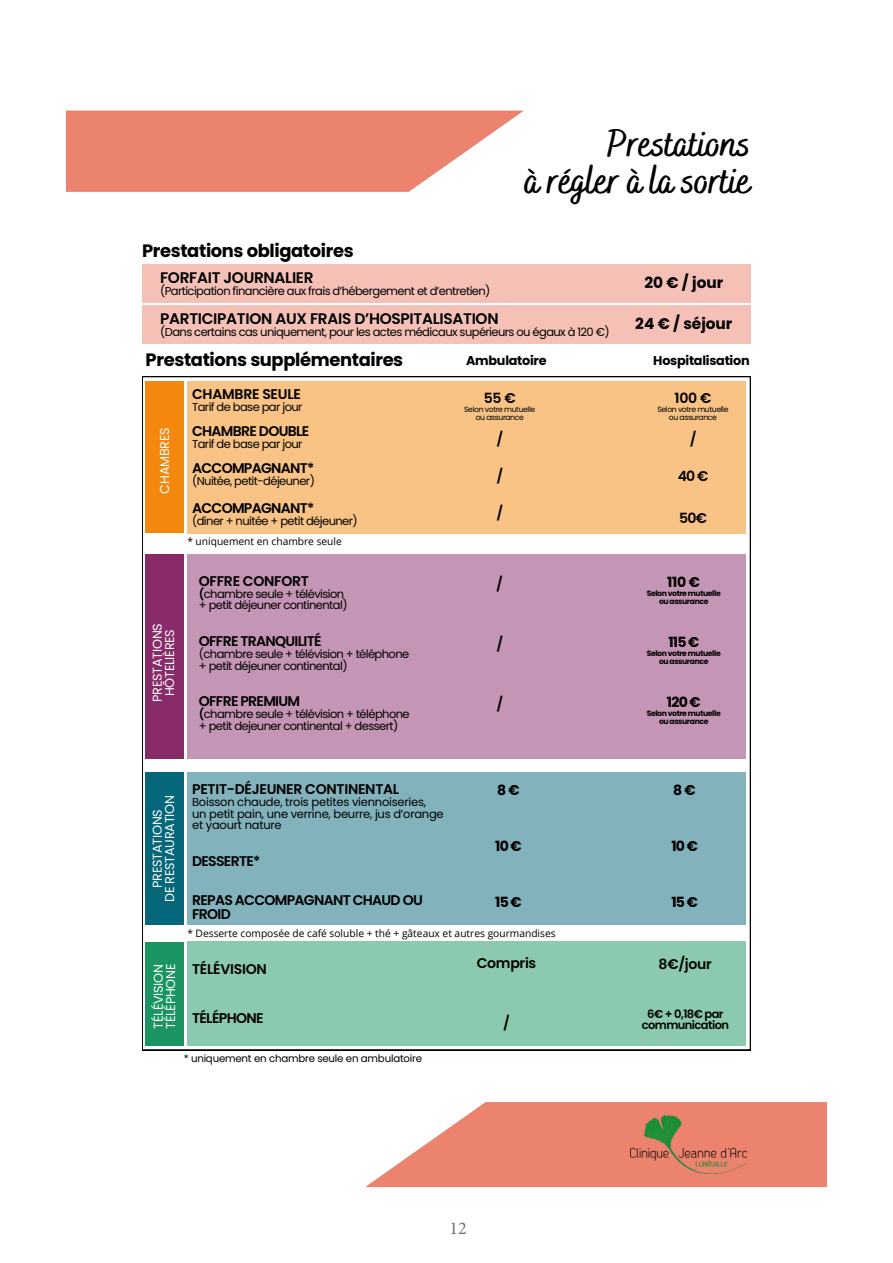
<style>
.page{position:relative;width:893px;height:1263px;background:#fff}
.page>*{position:absolute;margin:0;border:0;box-sizing:border-box;transform-origin:0 0}
.t1{font:700 38.4px/37.3px "Bakerie Smooth";color:#000;text-align:right}
.t2{font:18px "Minion Pro";color:#747275}
.t3{font:700 17.85px "Poppins";letter-spacing:-.02em;color:#000}
.t4{font:600 15.3px "Poppins";letter-spacing:-.02em;color:#000}
.t5{font:700 15.3px "Poppins";color:#000}
.t6{font:600 14.1px/14.1px "Poppins";letter-spacing:-.05em;color:#000}
.t7{font:600 14.1px "Poppins";letter-spacing:-.02em;color:#000}
.t8{font:700 14.1px "Poppins";letter-spacing:-.05em;color:#000}
.t9{font:12.75px/12.5px "Poppins";letter-spacing:-.02em;color:#fff;text-align:center}
.t10{font:700 12.75px "Poppins";letter-spacing:-.02em;color:#000}
.t11{font:11.55px/11.6px "Poppins";letter-spacing:-.05em;color:#000}
.t12{font:11.55px/11.6px "Poppins";letter-spacing:-.02em;color:#000}
.t13{font:600 11.55px/11.6px "Poppins";letter-spacing:-.05em;color:#000;text-align:center}
.t14{font:10.2px "Open Sans";color:#000}
.t15{font:10.2px "Poppins";letter-spacing:-.02em;color:#000}
.t16{font:700 7.65px/7.6px "Poppins";letter-spacing:-.05em;color:#000;text-align:center}
.t17{font:7.65px/7.6px "Poppins";letter-spacing:-.05em;color:#000;text-align:center}
.s1{font-weight:600}
</style>
<div class="page">
<div style="left:142px;top:264px;width:609px;height:38px;background:#f5c1b6"></div>
<div style="left:142px;top:305px;width:609px;height:38px;background:#f5c1b6"></div>
<svg style="left:366px;top:1102px;width:461px;height:85px"></svg>
<svg style="left:142px;top:376px;width:609px;height:674px"></svg>
<div style="left:187px;top:381px;width:559px;height:152px;background:#f9c386"></div>
<div style="left:187px;top:554px;width:559px;height:205px;background:#c495b4"></div>
<div style="left:187px;top:772px;width:559px;height:153px;background:#82b2bc"></div>
<div style="left:187px;top:941px;width:559px;height:105px;background:#8ccab0"></div>
<div style="left:146px;top:381px;width:38px;height:152px;background:#f4870e"></div>
<div style="left:146px;top:554px;width:38px;height:205px;background:#892b69"></div>
<div style="left:146px;top:942px;width:38px;height:104px;background:#1a9562"></div>
<div style="left:146px;top:773px;width:38px;height:152px;background:#06667a"></div>
<svg style="left:66px;top:111px;width:457px;height:81px;background:#ee9280"></svg>
<img style="left:630px;top:1116px;width:116px;height:57px">
<h1 class="t1" style="left:525px;top:126px;width:227px">Prestations<br>à régler à la sortie</h1>
<h3 class="t3" style="left:142px;top:240px;width:213px">Prestations obligatoires</h3>
<h3 class="t4" style="left:160px;top:269px;width:155px">FORFAIT JOURNALIER</h3>
<p class="t11" style="left:160px;top:285px;width:332px">(Participation financière aux frais d’hébergement et d’entretien)</p>
<h3 class="t5" style="left:644px;top:274px;width:80px">20 € / jour</h3>
<h3 class="t4" style="left:160px;top:310px;width:340px">PARTICIPATION AUX FRAIS D’HOSPITALISATION</h3>
<p class="t11" style="left:160px;top:326px;width:451px">(Dans certains cas uniquement, pour les actes médicaux supérieurs ou égaux à 120 €)</p>
<h3 class="t5" style="left:635px;top:315px;width:99px">24 € / séjour</h3>
<h3 class="t3" style="left:146px;top:350px;width:259px">Prestations supplémentaires</h3>
<p class="t10" style="left:466px;top:353px;width:82px">Ambulatoire</p>
<p class="t10" style="left:653px;top:353px;width:98px">Hospitalisation</p>
<p class="t9" style="left:158px;top:493px;width:68px;rotate:-90deg">CHAMBRES</p>
<p class="t9" style="left:151px;top:702px;width:80px;rotate:-90deg">PRESTATIONS<br>HÔTELIÈRES</p>
<p class="t7" style="left:192px;top:386px;width:110px">CHAMBRE SEULE</p>
<p class="t11" style="left:192px;top:401px;width:112px">Tarif de base par jour</p>
<p class="t6" style="left:192px;top:424px;width:119px">CHAMBRE DOUBLE</p>
<p class="t11" style="left:192px;top:438px;width:112px">Tarif de base par jour</p>
<p class="t6" style="left:192px;top:461px;width:124px">ACCOMPAGNANT*</p>
<p class="t11" style="left:192px;top:475px;width:124px">(Nuitée, petit-déjeuner)</p>
<p class="t6" style="left:192px;top:501px;width:124px">ACCOMPAGNANT*</p>
<p class="t11" style="left:192px;top:515px;width:167px">(diner + nuitée + petit déjeuner)</p>
<p class="t14" style="left:187px;top:535px;width:156px">* uniquement en chambre seule</p>
<p class="t7" style="left:199px;top:573px;width:112px">OFFRE CONFORT</p>
<p class="t11" style="left:199px;top:588px;width:150px"><span class="s1">(</span>chambre seule + télévision + petit déjeuner continental)</p>
<p class="t6" style="left:199px;top:634px;width:124px">OFFRE TRANQUILITÉ</p>
<p class="t11" style="left:199px;top:648px;width:212px">(chambre seule + télévision + téléphone + petit déjeuner continental)</p>
<p class="t6" style="left:199px;top:694px;width:103px">OFFRE PREMIUM</p>
<p class="t11" style="left:199px;top:708px;width:212px"><span class="s1">(</span>chambre seule + télévision + téléphone + petit dejeuner continental + dessert)</p>
<p class="t6" style="left:484px;top:391px;width:33px">55€</p>
<p class="t17" style="left:464px;top:405px;width:73px">Selon votre mutuelle ou assurance</p>
<p class="t6" style="left:496px;top:432px;width:8px">/</p>
<p class="t6" style="left:496px;top:469px;width:8px">/</p>
<p class="t6" style="left:496px;top:506px;width:8px">/</p>
<p class="t6" style="left:496px;top:577px;width:8px">/</p>
<p class="t6" style="left:496px;top:637px;width:8px">/</p>
<p class="t6" style="left:496px;top:697px;width:8px">/</p>
<p class="t9" style="left:151px;top:902px;width:108px;rotate:-90deg">PRESTATIONS<br>DE RESTAURATION</p>
<p class="t7" style="left:192px;top:781px;width:209px">PETIT-DÉJEUNER CONTINENTAL</p>
<p class="t12" style="left:192px;top:796px;width:253px">Boisson chaude, trois petites viennoiseries,<br>un petit pain, une verrine, beurre, jus d’orange et yaourt nature</p>
<p class="t6" style="left:192px;top:854px;width:70px">DESSERTE*</p>
<p class="t6" style="left:192px;top:893px;width:232px">REPAS ACCOMPAGNANT CHAUD OU<br>FROID</p>
<p class="t8" style="left:497px;top:781px;width:24px">8€</p>
<p class="t8" style="left:495px;top:838px;width:28px">10€</p>
<p class="t8" style="left:495px;top:894px;width:28px">15€</p>
<p class="t14" style="left:187px;top:926px;width:370px">* Desserte composée de café soluble + thé + gâteaux et autres gourmandises</p>
<p class="t9" style="left:152px;top:1029px;width:67px;text-align:left;rotate:-90deg">TÉLÉVISION<br>TÉLÉPHONE</p>
<p class="t7" style="left:192px;top:961px;width:76px">TÉLÉVISION</p>
<p class="t6" style="left:192px;top:1011px;width:73px">TÉLÉPHONE</p>
<p class="t15" style="left:184px;top:1052px;width:240px">* uniquement en chambre seule en ambulatoire</p>
<p class="t7" style="left:477px;top:954px;width:61px">Compris</p>
<p class="t6" style="left:503px;top:1016px;width:8px">/</p>
<h2 class="t2" style="left:450px;top:1216px;width:19px">12</h2>
<p class="t6" style="left:674px;top:391px;width:38px">100 €</p>
<p class="t17" style="left:657px;top:405px;width:73px">Selon votre mutuelle ou assurance</p>
<p class="t6" style="left:690px;top:432px;width:8px">/</p>
<p class="t6" style="left:678px;top:469px;width:32px">40€</p>
<p class="t6" style="left:679px;top:511px;width:29px">50€</p>
<p class="t8" style="left:667px;top:574px;width:34px">110 €</p>
<p class="t16" style="left:647px;top:589px;width:76px">Selon votre mutuelle ou assurance</p>
<p class="t8" style="left:668px;top:634px;width:33px">115 €</p>
<p class="t16" style="left:647px;top:649px;width:76px">Selon votre mutuelle ou assurance</p>
<p class="t8" style="left:667px;top:694px;width:35px">120 €</p>
<p class="t16" style="left:647px;top:709px;width:76px">Selon votre mutuelle ou assurance</p>
<p class="t8" style="left:673px;top:781px;width:24px">8€</p>
<p class="t8" style="left:671px;top:838px;width:28px">10€</p>
<p class="t8" style="left:671px;top:894px;width:28px">15€</p>
<p class="t6" style="left:659px;top:957px;width:55px">8€/jour</p>
<p class="t13" style="left:642px;top:1008px;width:89px">6€ + 0,18€ par communication</p>
</div>
